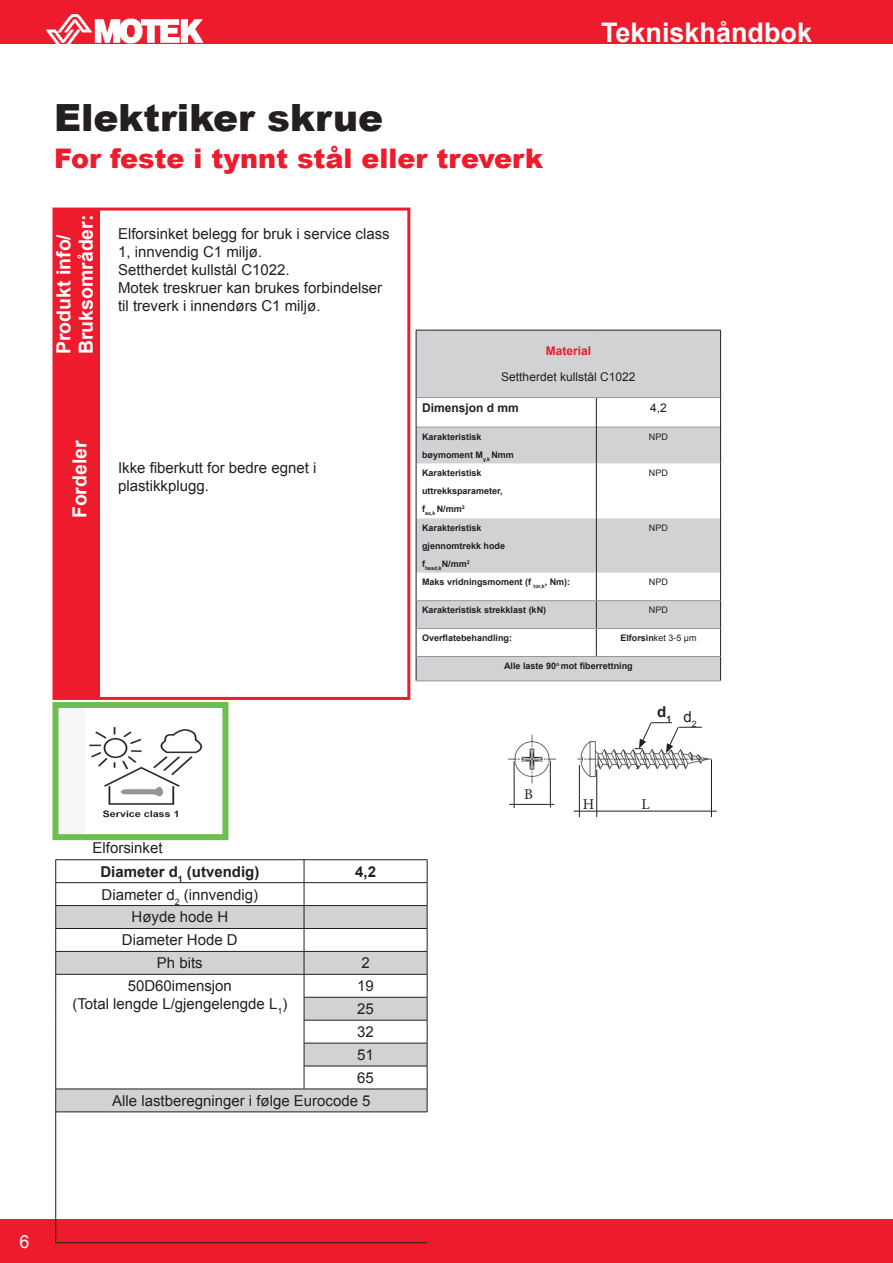
<style>
.page{position:relative;width:893px;height:1263px;background:#fff}
.page>*{position:absolute;margin:0;border:0;box-sizing:border-box;transform-origin:0 0}
.t1{font:900 37.5px "Arial";color:#231f20}
.t2{font:900 27px "Arial";color:#ee1b2d}
.t3{font:700 27px "Arial";color:#fff}
.t4{font:700 19.5px/22.2px "Arial";color:#fff}
.t5{font:18px "Arial";color:#fff}
.t6{font:15px/23px "Arial";color:#231f20}
.t7{font:700 15px "Arial";color:#231f20}
.t8{font:15px "Minion Pro";color:#231f20}
.t9{font:12px "Arial";color:#231f20}
.t10{font:700 12px "Arial";color:#231f20}
.t11{font:700 12px "Arial";color:#ee1b2d}
.t12{font:700 9px/18px "Arial";color:#231f20}
.t13{font:9px "Arial";color:#231f20}
.t14{font:700 5.25px "Arial";color:#231f20}
.s1{font-weight:400}
</style>
<div class="page">
<div style="left:0;top:0;width:893px;height:44px;background:#ee1b2d"></div>
<div style="left:0;top:1219px;width:893px;height:44px;background:#ee1b2d"></div>
<img style="left:46px;top:15px;width:157px;height:30px">
<div style="left:52px;top:208px;width:358px;height:492px;border:3px solid #ee1b2d"></div>
<div style="left:54px;top:208px;width:45px;height:489px;background:#ee1b2d"></div>
<img style="left:508px;top:734px;width:204px;height:53px">
<img style="left:89px;top:727px;width:114px;height:91px">
<div style="left:52px;top:702px;width:176px;height:138px;border:6px solid #6cbe4e"></div>
<hr style="left:574px;top:811px;width:143px;height:1px;background:#231f20">
<hr style="left:550px;top:761px;width:1px;height:47px;background:#231f20">
<hr style="left:514px;top:761px;width:1px;height:47px;background:#231f20">
<hr style="left:509px;top:804px;width:45px;height:1px;background:#231f20">
<svg style="left:635px;top:722px;width:67px;height:31px"></svg>
<svg style="left:635px;top:765px;width:5px;height:5px"></svg>
<svg style="left:56px;top:883px;width:371px;height:22px"></svg>
<svg style="left:56px;top:906px;width:371px;height:205px"></svg>
<hr style="left:56px;top:905px;width:248px;height:1px;background:#231f20">
<hr style="left:304px;top:905px;width:123px;height:1px;background:#231f20">
<hr style="left:56px;top:928px;width:248px;height:1px;background:#231f20">
<hr style="left:304px;top:928px;width:123px;height:1px;background:#231f20">
<hr style="left:56px;top:951px;width:248px;height:1px;background:#231f20">
<hr style="left:304px;top:951px;width:123px;height:1px;background:#231f20">
<svg style="left:304px;top:860px;width:1px;height:229px"></svg>
<svg style="left:427px;top:860px;width:1px;height:252px"></svg>
<hr style="left:55px;top:1112px;width:1px;height:130px;background:#231f20">
<hr style="left:56px;top:974px;width:248px;height:1px;background:#231f20">
<hr style="left:304px;top:974px;width:123px;height:1px;background:#231f20">
<hr style="left:304px;top:997px;width:123px;height:1px;background:#231f20">
<hr style="left:304px;top:1020px;width:123px;height:1px;background:#231f20">
<hr style="left:304px;top:1043px;width:123px;height:1px;background:#231f20">
<hr style="left:304px;top:1066px;width:123px;height:1px;background:#231f20">
<hr style="left:56px;top:1089px;width:248px;height:1px;background:#231f20">
<hr style="left:304px;top:1089px;width:123px;height:1px;background:#231f20">
<hr style="left:56px;top:1111px;width:248px;height:1px;background:#231f20">
<hr style="left:304px;top:1111px;width:123px;height:1px;background:#231f20">
<hr style="left:56px;top:1242px;width:248px;height:1px;background:#231f20">
<hr style="left:304px;top:1242px;width:123px;height:1px;background:#231f20">
<hr style="left:56px;top:859px;width:248px;height:1px;background:#231f20">
<svg style="left:55px;top:860px;width:1px;height:252px"></svg>
<hr style="left:304px;top:859px;width:123px;height:1px;background:#231f20">
<hr style="left:56px;top:882px;width:248px;height:1px;background:#231f20">
<hr style="left:304px;top:882px;width:123px;height:1px;background:#231f20">
<div style="left:417px;top:331px;width:303px;height:350px;background:#d1d2d4"></div>
<svg style="left:417px;top:398px;width:303px;height:258px"></svg>
<hr style="left:416px;top:397px;width:180px;height:1px;background:#939598">
<hr style="left:596px;top:397px;width:124px;height:1px;background:#939598">
<hr style="left:416px;top:427px;width:180px;height:1px;background:#939598">
<hr style="left:597px;top:427px;width:123px;height:1px;background:#939598">
<hr style="left:416px;top:330px;width:180px;height:1px;background:#231f20">
<hr style="left:416px;top:330px;width:1px;height:68px;background:#231f20">
<hr style="left:596px;top:330px;width:125px;height:1px;background:#231f20">
<hr style="left:720px;top:330px;width:1px;height:68px;background:#231f20">
<svg style="left:416px;top:398px;width:1px;height:29px"></svg>
<svg style="left:596px;top:398px;width:1px;height:29px"></svg>
<svg style="left:720px;top:398px;width:1px;height:29px"></svg>
<hr style="left:416px;top:427px;width:1px;height:37px;background:#231f20">
<hr style="left:596px;top:427px;width:1px;height:37px;background:#231f20">
<hr style="left:720px;top:427px;width:1px;height:37px;background:#231f20">
<hr style="left:416px;top:464px;width:1px;height:54px;background:#231f20">
<hr style="left:596px;top:464px;width:1px;height:54px;background:#231f20">
<hr style="left:720px;top:464px;width:1px;height:54px;background:#231f20">
<hr style="left:416px;top:518px;width:1px;height:55px;background:#231f20">
<hr style="left:596px;top:518px;width:1px;height:55px;background:#231f20">
<hr style="left:720px;top:518px;width:1px;height:55px;background:#231f20">
<svg style="left:596px;top:573px;width:1px;height:83px"></svg>
<svg style="left:416px;top:573px;width:1px;height:108px"></svg>
<svg style="left:720px;top:573px;width:1px;height:108px"></svg>
<hr style="left:416px;top:600px;width:180px;height:1px;background:#939598">
<hr style="left:596px;top:600px;width:124px;height:1px;background:#939598">
<hr style="left:416px;top:628px;width:180px;height:1px;background:#939598">
<hr style="left:596px;top:628px;width:124px;height:1px;background:#939598">
<hr style="left:416px;top:656px;width:180px;height:1px;background:#939598">
<hr style="left:596px;top:656px;width:124px;height:1px;background:#939598">
<hr style="left:416px;top:681px;width:180px;height:1px;background:#939598">
<hr style="left:596px;top:681px;width:125px;height:1px;background:#939598">
<hr style="left:579px;top:765px;width:1px;height:52px;background:#231f20">
<hr style="left:711px;top:760px;width:1px;height:57px;background:#231f20">
<hr style="left:596px;top:769px;width:1px;height:48px;background:#231f20">
<h1 class="t1" style="left:54px;top:90px;width:331px">Elektriker skrue</h1>
<h2 class="t2" style="left:54px;top:139px;width:490px">For feste i tynnt stål eller treverk</h2>
<h2 class="t3" style="left:601px;top:15px;width:213px">Tekniskhåndbok</h2>
<h3 class="t4" style="left:53px;top:354px;width:141px;rotate:-90deg">Produkt info/<br>Bruksområder:</h3>
<h3 class="t4" style="left:69px;top:448px;width:198px;rotate:-90deg">Monteringsanvisning</h3>
<h3 class="t4" style="left:69px;top:518px;width:80px;rotate:-90deg">Fordeler</h3>
<p class="t6" style="left:118px;top:225px;width:273px;line-height:18px">Elforsinket belegg for bruk i service class 1, innvendig C1 miljø.<br>Settherdet kullstål C1022.<br>Motek treskruer kan brukes forbindelser til treverk i innendørs C1 miljø.</p>
<p class="t6" style="left:118px;top:459px;width:200px;line-height:18px">Ikke fiberkutt for bedre egnet i plastikkplugg.</p>
<p class="t6" style="left:93px;top:837px;width:72px">Elforsinket</p>
<p class="t7" style="left:100px;top:861px;width:161px">Diameter d<sub>1</sub> (utvendig)</p>
<p class="t7" style="left:355px;top:861px;width:22px">4,2</p>
<p class="t6" style="left:102px;top:883px;width:158px;text-align:center">Diameter d<sub>2</sub> (innvendig)<br>Høyde hode H<br>Diameter Hode D<br>Ph bits</p>
<p class="t6" style="left:361px;top:952px;width:10px">2</p>
<p class="t6" style="left:72px;top:977px;width:217px;line-height:18px;text-align:center">50D60imensjon<br>(Total lengde L/gjengelengde L<sub>1</sub>)</p>
<p class="t6" style="left:112px;top:975px;width:263px;text-align:right">19<br>25<br>32<br>51<br>65<br>Alle lastberegninger i følge Eurocode 5</p>
<p class="t11" style="left:546px;top:343px;width:47px">Material</p>
<p class="t9" style="left:501px;top:369px;width:136px">Settherdet kullstål C1022</p>
<p class="t10" style="left:422px;top:400px;width:98px">Dimensjon d mm</p>
<p class="t9" style="left:650px;top:400px;width:18px">4,2</p>
<p class="t12" style="left:422px;top:428px;width:93px">Karakteristisk bøymoment M<sub>y,k</sub> Nmm</p>
<p class="t13" style="left:649px;top:431px;width:20px">NPD</p>
<p class="t12" style="left:422px;top:464px;width:82px">Karakteristisk uttrekksparameter, f<sub>ax,k</sub> N/mm<sup>2</sup></p>
<p class="t13" style="left:649px;top:467px;width:20px">NPD</p>
<p class="t12" style="left:422px;top:519px;width:85px">Karakteristisk gjennomtrekk hode</p>
<p class="t14" style="left:422px;top:564px;width:49px"><sup>f</sup>head,k<sup>N/mm</sup>2</p>
<p class="t13" style="left:649px;top:522px;width:20px">NPD</p>
<p class="t12" style="left:422px;top:573px;width:150px">Maks vridningsmoment (f <sub>tor,k</sub>, Nm):</p>
<p class="t13" style="left:649px;top:576px;width:20px">NPD</p>
<p class="t12" style="left:422px;top:601px;width:126px">Karakteristisk strekklast (kN)</p>
<p class="t13" style="left:649px;top:604px;width:20px">NPD</p>
<p class="t12" style="left:422px;top:629px;width:92px">Overflatebehandling:</p>
<p class="t12" style="left:620px;top:629px;width:78px">Elforsin<span class="s1">ket 3-5 µm</span></p>
<p class="t12" style="left:504px;top:657px;width:130px">Alle laste 90<sup>o</sup> mot fiberrettning</p>
<p class="t8" style="left:524px;top:784px;width:10px">B</p>
<p class="t8" style="left:583px;top:794px;width:13px">H</p>
<p class="t7" style="left:657px;top:701px;width:16px">d<sub>1</sub></p>
<p class="t6" style="left:683px;top:705px;width:15px">d<sub>2</sub></p>
<p class="t8" style="left:641px;top:794px;width:10px">L</p>
<p class="t5" style="left:20px;top:1230px;width:12px">6</p>
</div>
